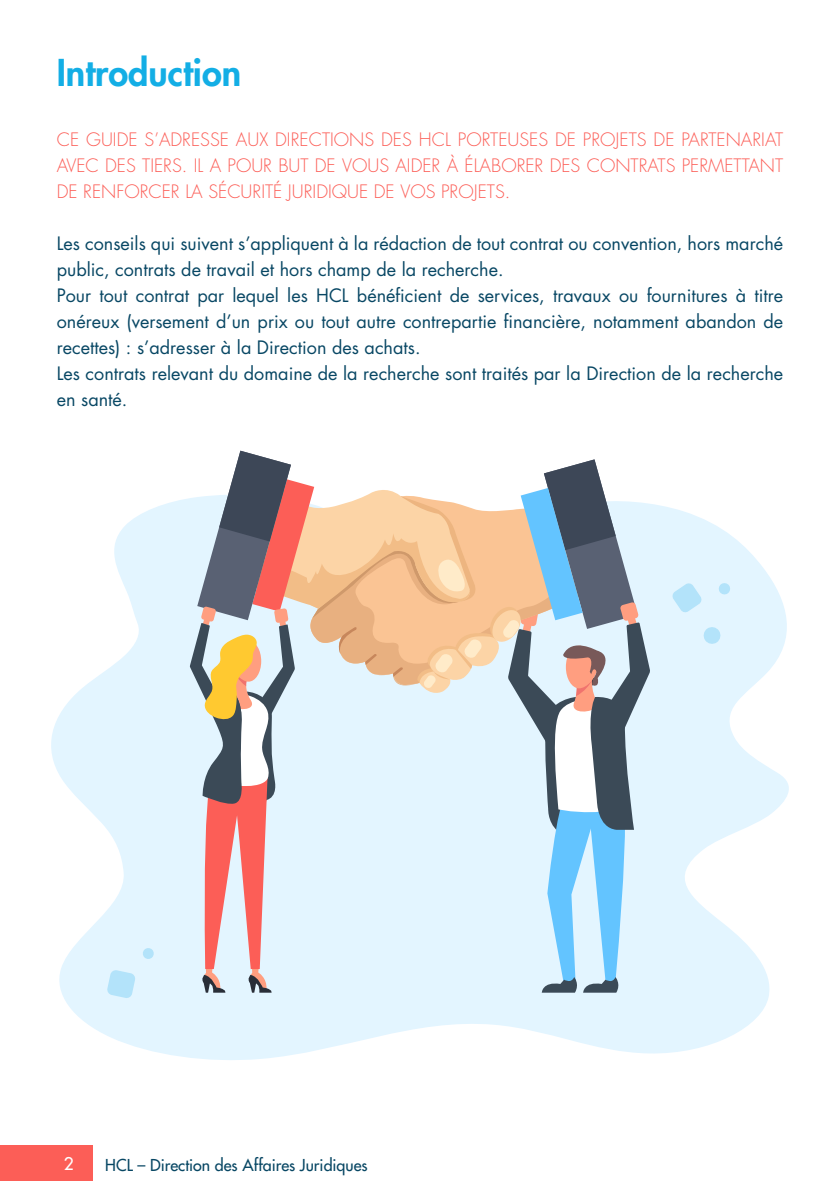
<style>
.page{position:relative;width:840px;height:1191px;background:#fff}
.page>*{position:absolute;margin:0;border:0;box-sizing:border-box;transform-origin:0 0}
.TEXTE_Courant{font:800 36px "Futura Std";color:#13aee5}
.t1{font:18px/26px "Futura Std";color:#084764}
.t2{font:300 18px/26px "Futura Std";color:#fc5e57;text-align:justify}
.t3{font:500 17px "Futura Std";color:#fff}
.t4{font:500 16px "Futura Std";color:#084764}
</style>
<div class="page">
<div style="left:0;top:1145px;width:92px;height:35px;background:#fc5e57"></div>
<svg style="left:51px;top:498px;width:738px;height:562px;fill:#e3f5ff"></svg>
<svg style="left:190px;top:451px;width:459px;height:541px;background:#cfcecf"></svg>
<svg style="left:671px;top:582px;width:30px;height:31px"></svg>
<svg style="left:717px;top:582px;width:13px;height:13px"></svg>
<svg style="left:702px;top:626px;width:19px;height:19px"></svg>
<svg style="left:107px;top:969px;width:29px;height:29px"></svg>
<svg style="left:142px;top:947px;width:12px;height:12px"></svg>
<p class="TEXTE_Courant" style="left:57px;top:50px;width:186px">Introduction</p>
<p class="t2" style="left:57px;top:127px;width:727px">CE GUIDE S’ADRESSE AUX DIRECTIONS DES HCL PORTEUSES DE PROJETS DE PARTENARIAT AVEC DES TIERS. IL A POUR BUT DE VOUS AIDER À ÉLABORER DES CONTRATS PERMETTANT DE RENFORCER LA SÉCURITÉ JURIDIQUE DE VOS PROJETS.</p>
<p class="t1" style="left:57px;top:231px;width:727px">Les conseils qui suivent s’appliquent à la rédaction de tout contrat ou convention, hors marché public, contrats de travail et hors champ de la recherche.</p>
<p class="t1" style="left:57px;top:283px;width:727px;text-align:justify">Pour tout contrat par lequel les HCL bénéficient de services, travaux ou fournitures à titre onéreux (versement d’un prix ou tout autre contrepartie financière, notamment abandon de recettes) : s’adresser à la Direction des achats.</p>
<p class="t1" style="left:57px;top:361px;width:727px">Les contrats relevant du domaine de la recherche sont traités par la Direction de la recherche en santé.</p>
<p class="t3" style="left:64px;top:1152px;width:11px">2</p>
<p class="t4" style="left:105px;top:1154px;width:264px">HCL – Direction des Affaires Juridiques</p>
</div>
